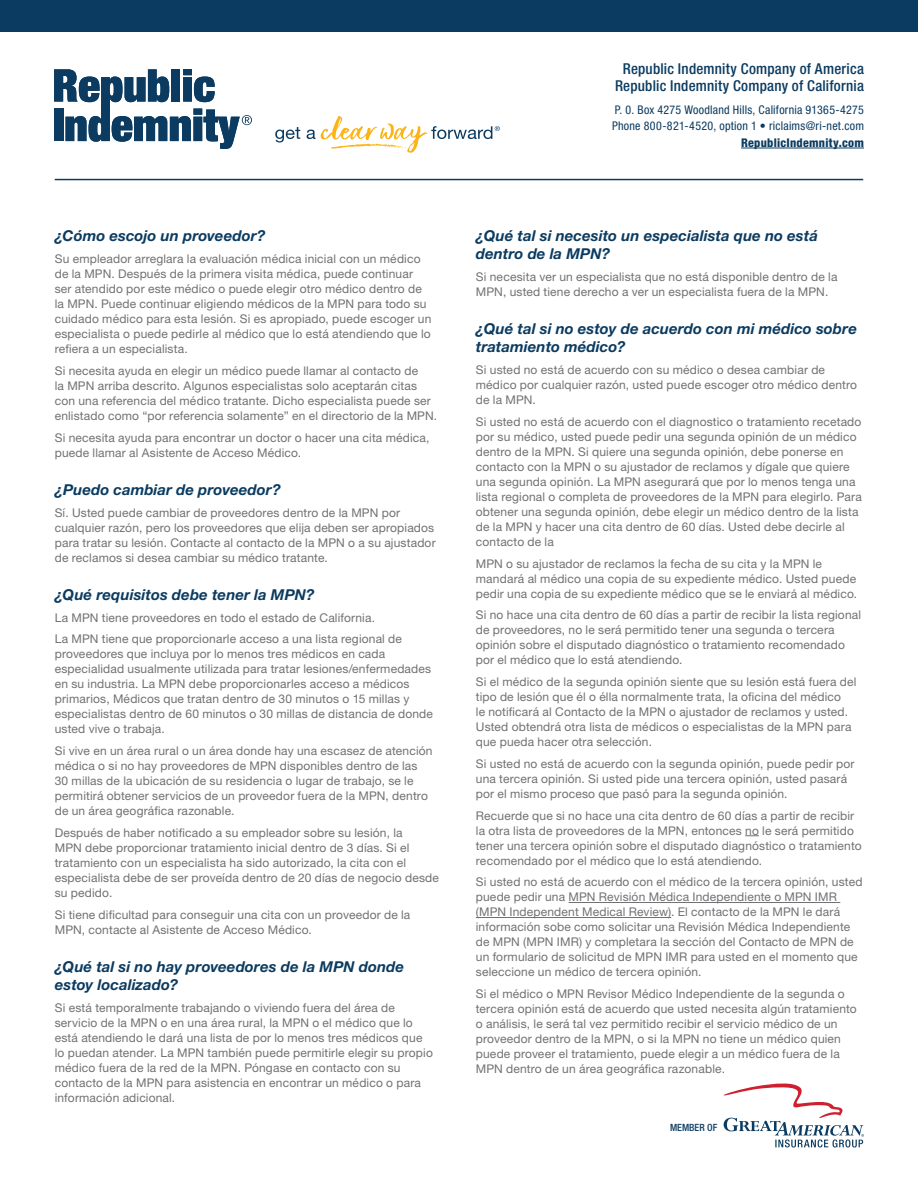
<style>
.page{position:relative;width:918px;height:1188px;background:#fff}
.page>*{position:absolute;margin:0;border:0;box-sizing:border-box;transform-origin:0 0}
.t1{font:italic 700 15px/18px "Helvetica Neue LT Std";letter-spacing:.005em;color:#0b3b60}
.t2{font:500 condensed 15px/16.5px "Helvetica Neue LT Std";letter-spacing:.015em;color:#0b3b60;text-align:center}
.t3{font:12px/15px "Helvetica Neue LT Std";letter-spacing:.015em;color:#717073}
.t4{font:condensed 12px/16.5px "Helvetica Neue LT Std";letter-spacing:.02em;color:#0b3b60}
.t5{font:800 condensed 12px "Helvetica Neue LT Std";letter-spacing:.02em;color:#0b3b60}
.t6{font:500 condensed 9.9px "Helvetica Neue LT Std";color:#0b3b60}
</style>
<div class="page">
<div style="left:0;top:0;width:918px;height:31px;background:#0b3b60"></div>
<svg style="left:54px;top:69px;width:198px;height:80px"></svg>
<svg style="left:275px;top:127px;width:25px;height:16px"></svg>
<svg style="left:307px;top:130px;width:8px;height:9px"></svg>
<svg style="left:321px;top:115px;width:179px;height:38px"></svg>
<svg style="left:723px;top:1084px;width:141px;height:63px"></svg>
<hr style="left:741px;top:148px;width:123px;height:1px;background:#0b3b60">
<hr style="left:55px;top:179px;width:808px;height:1px;background:#0b3b60">
<svg style="left:745px;top:835px;width:14px;height:1px"></svg>
<hr style="left:569px;top:902px;width:271px;height:1px;background:#717073">
<hr style="left:476px;top:917px;width:195px;height:1px;background:#717073">
<p class="t1" style="left:55px;top:227px;width:212px">¿Cómo escojo un proveedor?</p>
<p class="t3" style="left:55px;top:251px;width:378px">Su empleador arreglara la evaluación médica inicial con un médico de la MPN. Después de la primera visita médica, puede continuar ser atendido por este médico o puede elegir otro médico dentro de la MPN. Puede continuar eligiendo médicos de la MPN para todo su cuidado médico para esta lesión. Si es apropiado, puede escoger un especialista o puede pedirle al médico que lo está atendiendo que lo refiera a un especialista.</p>
<p class="t3" style="left:55px;top:363px;width:384px">Si necesita ayuda en elegir un médico puede llamar al contacto de<br>la MPN arriba descrito. Algunos especialistas solo aceptarán citas con una referencia del médico tratante. Dicho especialista puede ser enlistado como “por referencia solamente” en el directorio de la MPN.</p>
<p class="t3" style="left:55px;top:430px;width:376px">Si necesita ayuda para encontrar un doctor o hacer una cita médica, puede llamar al Asistente de Acceso Médico.</p>
<p class="t1" style="left:55px;top:480px;width:227px">¿Puedo cambiar de proveedor?</p>
<p class="t3" style="left:55px;top:505px;width:382px">Sí. Usted puede cambiar de proveedores dentro de la MPN por cualquier razón, pero los proveedores que elija deben ser apropiados para tratar su lesión. Contacte al contacto de la MPN o a su ajustador de reclamos si desea cambiar su médico tratante.</p>
<p class="t1" style="left:55px;top:585px;width:261px">¿Qué requisitos debe tener la MPN?</p>
<p class="t3" style="left:55px;top:606px;width:349px;line-height:21.8px">La MPN tiene proveedores en todo el estado de California.<br>La MPN tiene que proporcionarle acceso a una lista regional de</p>
<p class="t3" style="left:55px;top:646px;width:380px">proveedores que incluya por lo menos tres médicos en cada especialidad usualmente utilizada para tratar lesiones/enfermedades en su industria. La MPN debe proporcionarles acceso a médicos primarios, Médicos que tratan dentro de 30 minutos o 15 millas y especialistas dentro de 60 minutos o 30 millas de distancia de donde usted vive o trabaja.</p>
<p class="t3" style="left:55px;top:743px;width:379px">Si vive en un área rural o un área donde hay una escasez de atención médica o si no hay proveedores de MPN disponibles dentro de las 30 millas de la ubicación de su residencia o lugar de trabajo, se le permitirá obtener servicios de un proveedor fuera de la MPN, dentro de un área geográfica razonable.</p>
<p class="t3" style="left:55px;top:825px;width:386px">Después de haber notificado a su empleador sobre su lesión, la<br>MPN debe proporcionar tratamiento inicial dentro de 3 días. Si el tratamiento con un especialista ha sido autorizado, la cita con el especialista debe de ser proveída dentro de 20 días de negocio desde su pedido.</p>
<p class="t3" style="left:55px;top:907px;width:357px">Si tiene dificultad para conseguir una cita con un proveedor de la<br>MPN, contacte al Asistente de Acceso Médico.</p>
<p class="t1" style="left:55px;top:957px;width:351px">¿Qué tal si no hay proveedores de la MPN donde estoy localizado?</p>
<p class="t3" style="left:55px;top:1000px;width:380px">Si está temporalmente trabajando o viviendo fuera del área de servicio de la MPN o en una área rural, la MPN o el médico que lo está atendiendo le dará una lista de por lo menos tres médicos que lo puedan atender. La MPN también puede permitirle elegir su propio médico fuera de la red de la MPN. Póngase en contacto con su contacto de la MPN para asistencia en encontrar un médico o para información adicional.</p>
<p class="t2" style="left:615px;top:60px;width:250px">Republic Indemnity Company of America<br>Republic Indemnity Company of California</p>
<p class="t4" style="left:612px;top:101px;width:253px">P. 0. Box 4275 Woodland Hills, California 91365-4275<br>Phone 800-821-4520, option 1 • riclaims@ri-net.com</p>
<p class="t5" style="left:741px;top:135px;width:124px">RepublicIndemnity.com</p>
<p class="t1" style="left:476px;top:227px;width:344px">¿Qué tal si necesito un especialista que no está dentro de la MPN?</p>
<p class="t3" style="left:476px;top:269px;width:363px">Si necesita ver un especialista que no está disponible dentro de la<br>MPN, usted tiene derecho a ver un especialista fuera de la MPN.</p>
<p class="t1" style="left:476px;top:320px;width:383px">¿Qué tal si no estoy de acuerdo con mi médico sobre tratamiento médico?</p>
<p class="t3" style="left:476px;top:362px;width:383px">Si usted no está de acuerdo con su médico o desea cambiar de médico por cualquier razón, usted puede escoger otro médico dentro de la MPN.</p>
<p class="t3" style="left:476px;top:414px;width:387px">Si usted no está de acuerdo con el diagnostico o tratamiento recetado por su médico, usted puede pedir una segunda opinión de un médico dentro de la MPN. Si quiere una segunda opinión, debe ponerse en contacto con la MPN o su ajustador de reclamos y dígale que quiere una segunda opinión. La MPN asegurará que por lo menos tenga una lista regional o completa de proveedores de la MPN para elegirlo. Para obtener una segunda opinión, debe elegir un médico dentro de la lista de la MPN y hacer una cita dentro de 60 días. Usted debe decirle al contacto de la</p>
<p class="t3" style="left:476px;top:556px;width:383px">MPN o su ajustador de reclamos la fecha de su cita y la MPN le mandará al médico una copia de su expediente médico. Usted puede pedir una copia de su expediente médico que se le enviará al médico.</p>
<p class="t3" style="left:476px;top:607px;width:387px">Si no hace una cita dentro de 60 días a partir de recibir la lista regional de proveedores, no le será permitido tener una segunda o tercera opinión sobre el disputado diagnóstico o tratamiento recomendado por el médico que lo está atendiendo.</p>
<p class="t3" style="left:476px;top:674px;width:382px">Si el médico de la segunda opinión siente que su lesión está fuera del tipo de lesión que él o élla normalmente trata, la oficina del médico<br>le notificará al Contacto de la MPN o ajustador de reclamos y usted.<br>Usted obtendrá otra lista de médicos o especialistas de la MPN para que pueda hacer otra selección.</p>
<p class="t3" style="left:476px;top:756px;width:380px">Si usted no está de acuerdo con la segunda opinión, puede pedir por una tercera opinión. Si usted pide una tercera opinión, usted pasará por el mismo proceso que pasó para la segunda opinión.</p>
<p class="t3" style="left:476px;top:808px;width:387px">Recuerde que si no hace una cita dentro de 60 días a partir de recibir la otra lista de proveedores de la MPN, entonces no le será permitido tener una tercera opinión sobre el disputado diagnóstico o tratamiento recomendado por el médico que lo está atendiendo.</p>
<p class="t3" style="left:476px;top:874px;width:388px">Si usted no está de acuerdo con el médico de la tercera opinión, usted puede pedir una MPN Revisión Médica Independiente o MPN IMR (MPN Independent Medical Review). El contacto de la MPN le dará información sobe como solicitar una Revisión Médica Independiente de MPN (MPN IMR) y completara la sección del Contacto de MPN de un formulario de solicitud de MPN IMR para usted en el momento que seleccione un médico de tercera opinión.</p>
<p class="t3" style="left:476px;top:986px;width:382px">Si el médico o MPN Revisor Médico Independiente de la segunda o tercera opinión está de acuerdo que usted necesita algún tratamiento o análisis, le será tal vez permitido recibir el servicio médico de un proveedor dentro de la MPN, o si la MPN no tiene un médico quien puede proveer el tratamiento, puede elegir a un médico fuera de la MPN dentro de un área geográfica razonable.</p>
<p class="t6" style="left:670px;top:1121px;width:49px">MEMBER OF</p>
</div>
